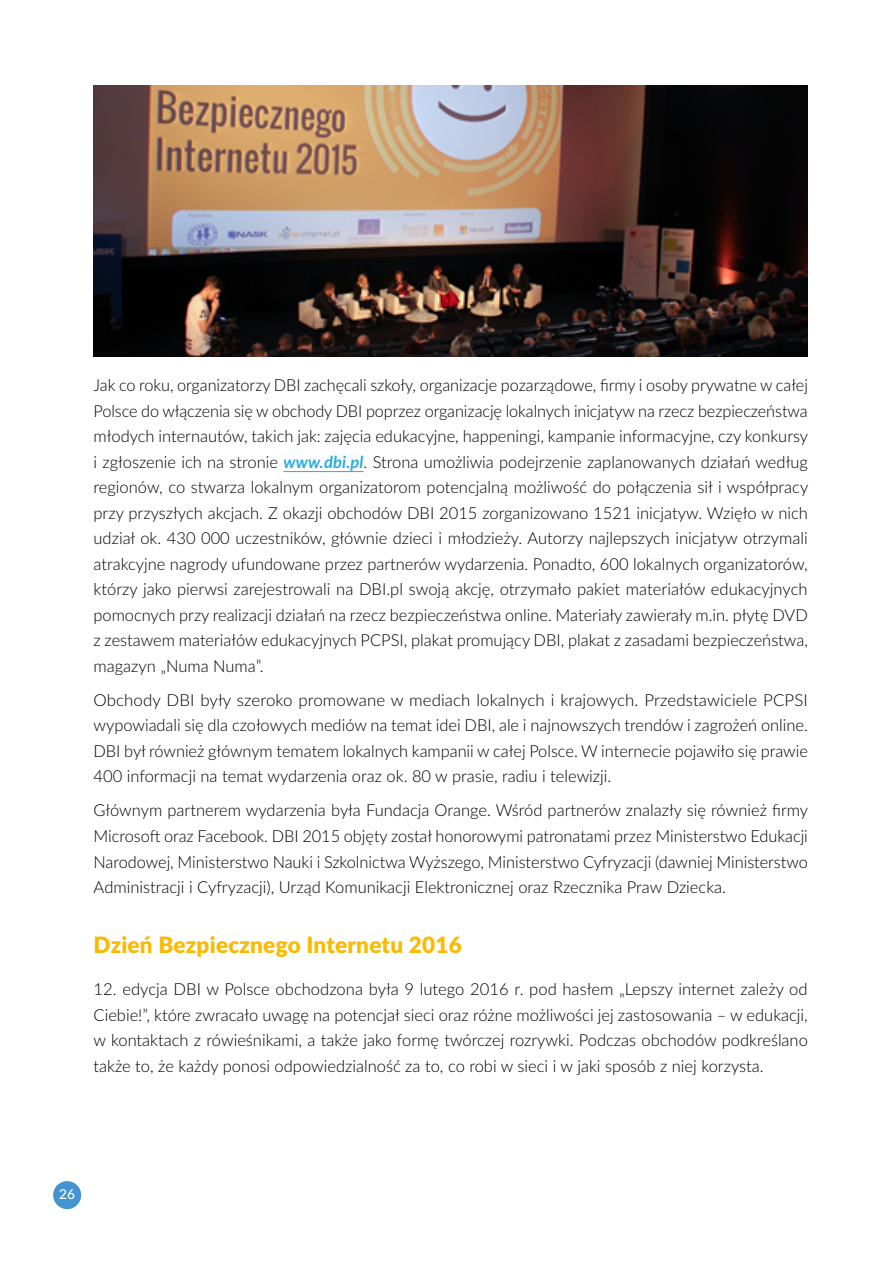
<style>
.page{position:relative;width:893px;height:1263px;background:#fff}
.page>*{position:absolute;margin:0;border:0;box-sizing:border-box;transform-origin:0 0}
.t1{font:900 22.5px "Lato Latin";letter-spacing:.01em;color:#f9ba00}
.t2{font:300 16.5px/25.5px "Lato Latin";color:#000;text-align:justify}
.t3{font:500 13.65px "Lato Latin";color:#fff}
.s1{font-weight:700;font-style:italic;color:#28aae2}
</style>
<div class="page">
<div style="left:53px;top:1181px;width:28px;height:28px;background:#4494d0;border-radius:50%"></div>
<hr style="left:283px;top:471px;width:81px;height:1px;background:#28aae2">
<img style="left:94px;top:85px;width:714px;height:271px">
<p class="t2" style="left:94px;top:372px;width:716px">Jak co roku, organizatorzy DBI zachęcali szkoły, organizacje pozarządowe, firmy i osoby prywatne w całej Polsce do włączenia się w obchody DBI poprzez organizację lokalnych inicjatyw na rzecz bezpieczeństwa młodych internautów, takich jak: zajęcia edukacyjne, happeningi, kampanie informacyjne, czy konkursy i zgłoszenie ich na stronie <span class="s1">www.dbi.pl</span>. Strona umożliwia podejrzenie zaplanowanych działań według regionów, co stwarza lokalnym organizatorom potencjalną możliwość do połączenia sił i współpracy przy przyszłych akcjach. Z okazji obchodów DBI 2015 zorganizowano 1521 inicjatyw. Wzięło w nich udział ok. 430 000 uczestników, głównie dzieci i młodzieży. Autorzy najlepszych inicjatyw otrzymali atrakcyjne nagrody ufundowane przez partnerów wydarzenia. Ponadto, 600 lokalnych organizatorów, którzy jako pierwsi zarejestrowali na DBI.pl swoją akcję, otrzymało pakiet materiałów edukacyjnych pomocnych przy realizacji działań na rzecz bezpieczeństwa online. Materiały zawierały m.in. płytę DVD z zestawem materiałów edukacyjnych PCPSI, plakat promujący DBI, plakat z zasadami bezpieczeństwa, magazyn „Numa Numa”.</p>
<p class="t2" style="left:94px;top:687px;width:716px">Obchody DBI były szeroko promowane w mediach lokalnych i krajowych. Przedstawiciele PCPSI wypowiadali się dla czołowych mediów na temat idei DBI, ale i najnowszych trendów i zagrożeń online.<br>DBI był również głównym tematem lokalnych kampanii w całej Polsce. W internecie pojawiło się prawie 400 informacji na temat wydarzenia oraz ok. 80 w prasie, radiu i telewizji.</p>
<p class="t2" style="left:94px;top:798px;width:716px">Głównym partnerem wydarzenia była Fundacja Orange. Wśród partnerów znalazły się również firmy Microsoft oraz Facebook. DBI 2015 objęty został honorowymi patronatami przez Ministerstwo Edukacji Narodowej, Ministerstwo Nauki i Szkolnictwa Wyższego, Ministerstwo Cyfryzacji (dawniej Ministerstwo Administracji i Cyfryzacji), Urząd Komunikacji Elektronicznej oraz Rzecznika Praw Dziecka.</p>
<h1 class="t1" style="left:94px;top:931px;width:370px">Dzień Bezpiecznego Internetu 2016</h1>
<p class="t2" style="left:94px;top:976px;width:716px">12. edycja DBI w Polsce obchodzona była 9 lutego 2016 r. pod hasłem „Lepszy internet zależy od Ciebie!”, które zwracało uwagę na potencjał sieci oraz różne możliwości jej zastosowania – w edukacji, w kontaktach z rówieśnikami, a także jako formę twórczej rozrywki. Podczas obchodów podkreślano także to, że każdy ponosi odpowiedzialność za to, co robi w sieci i w jaki sposób z niej korzysta.</p>
<p class="t3" style="left:59px;top:1186px;width:17px">26</p>
</div>
